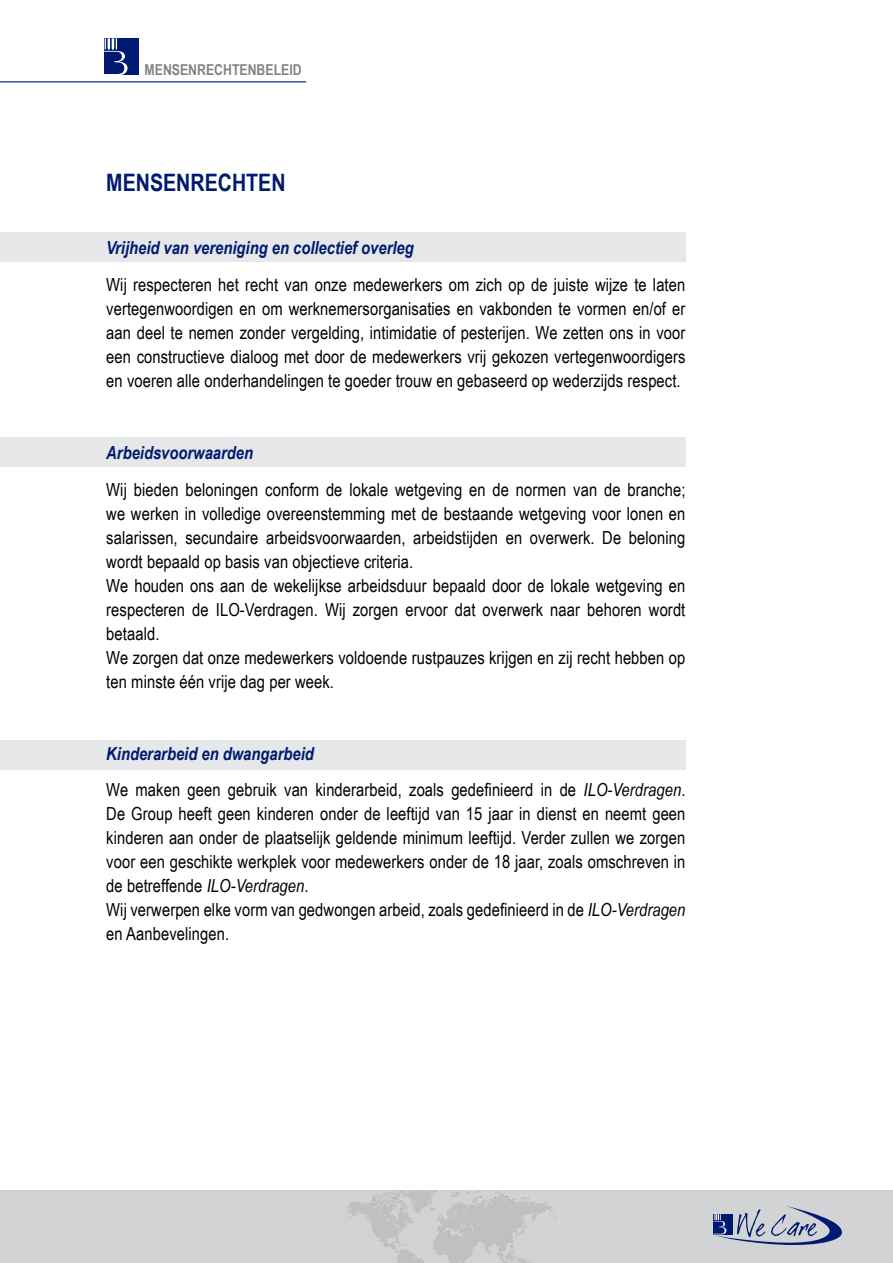
<style>
.page{position:relative;width:893px;height:1263px;background:#fff}
.page>*{position:absolute;margin:0;border:0;box-sizing:border-box;transform-origin:0 0}
.t1{font:700 24px "Arial Narrow";color:#001a71}
.t2{font:18px/24px "Arial Narrow";letter-spacing:.005em;color:#000}
.t3{font:italic 700 18px "Arial Narrow";color:#001a71}
.t4{font:700 15px "Arial Narrow";color:#808285}
.s1{font-weight:700;font-style:italic;color:#001a71}
.s2{font-style:italic}
</style>
<div class="page">
<div style="left:0;top:740px;width:685px;height:30px;background:#e6e7e8"></div>
<div style="left:0;top:437px;width:685px;height:30px;background:#e6e7e8"></div>
<div style="left:0;top:232px;width:685px;height:29px;background:#e6e7e8"></div>
<hr style="left:0;top:81px;width:306px;height:1px;background:#001a71">
<div style="left:104px;top:38px;width:35px;height:37px;background:#001a71"></div>
<svg style="left:104px;top:38px;width:24px;height:37px"></svg>
<div style="left:0;top:1191px;width:893px;height:72px;background:#d1d3d4"></div>
<img style="left:347px;top:1191px;width:209px;height:72px">
<svg style="left:713px;top:1206px;width:129px;height:39px"></svg>
<p class="t4" style="left:145px;top:58px;width:159px">MENSENRECHTENBELEID</p>
<h1 class="t1" style="left:106px;top:164px;width:181px">MENSENRECHTEN</h1>
<p class="t3" style="left:106px;top:234px;width:309px">Vrijheid van vereniging en collectief overleg</p>
<p class="t2" style="left:106px;top:272px;width:581px;text-align:justify">Wij respecteren het recht van onze medewerkers om zich op de juiste wijze te laten vertegenwoordigen en om werknemersorganisaties en vakbonden te vormen en/of er aan deel te nemen zonder vergelding, intimidatie of pesterijen. We zetten ons in voor een constructieve dialoog met door de medewerkers vrij gekozen vertegenwoordigers en voeren alle onderhandelingen te goeder trouw en gebaseerd op wederzijds respect.</p>
<p class="t3" style="left:106px;top:439px;width:148px">Arbeidsvoorwaarden</p>
<p class="t2" style="left:106px;top:477px;width:581px">Wij bieden beloningen conform de lokale wetgeving en de normen van de branche; we werken in volledige overeenstemming met de bestaande wetgeving voor lonen en salarissen, secundaire arbeidsvoorwaarden, arbeidstijden en overwerk. De beloning wordt bepaald op basis van objectieve criteria.<br>We houden ons aan de wekelijkse arbeidsduur bepaald door de lokale wetgeving en respecteren de ILO-Verdragen. Wij zorgen ervoor dat overwerk naar behoren wordt betaald.<br>We zorgen dat onze medewerkers voldoende rustpauzes krijgen en zij recht hebben op ten minste één vrije dag per week.</p>
<p class="t2" style="left:106px;top:734px;width:581px;line-height:36.8px"><span class="s1">Kinderarbeid en dwangarbeid<br></span>We maken geen gebruik van kinderarbeid, zoals gedefinieerd in de <span class="s2">ILO-Verdragen</span>.</p>
<p class="t2" style="left:106px;top:801px;width:581px">De Group heeft geen kinderen onder de leeftijd van 15 jaar in dienst en neemt geen kinderen aan onder de plaatselijk geldende minimum leeftijd. Verder zullen we zorgen voor een geschikte werkplek voor medewerkers onder de 18 jaar, zoals omschreven in de betreffende <span class="s2">ILO-Verdragen</span>.<br>Wij verwerpen elke vorm van gedwongen arbeid, zoals gedefinieerd in de <span class="s2">ILO-Verdragen </span>en Aanbevelingen.</p>
</div>
